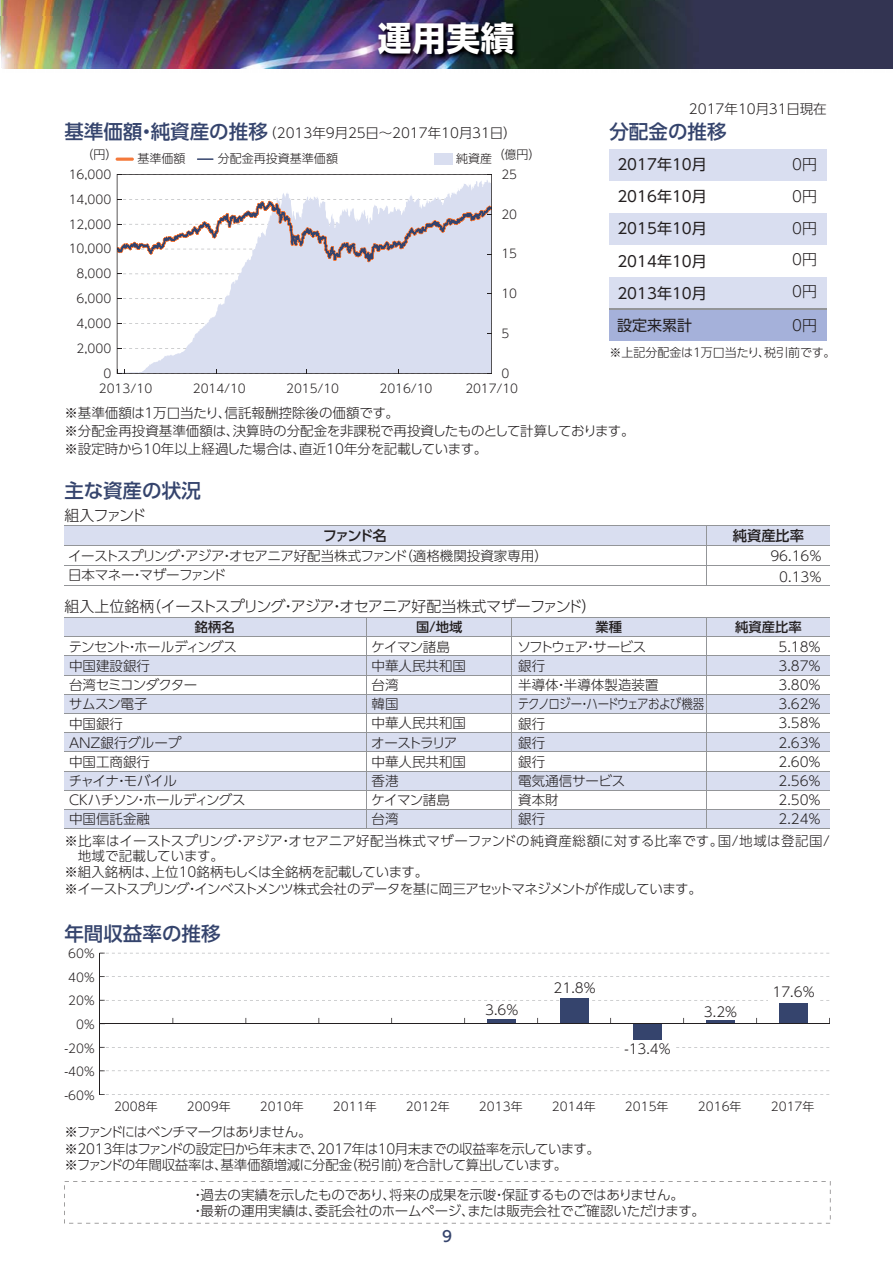
<style>
.page{position:relative;width:893px;height:1263px;background:#fff}
.page>*{position:absolute;margin:0;border:0;box-sizing:border-box;transform-origin:0 0}
.t1{font:33.75px "UD Shin Go Pro Bold 90 pv RKSJ H";color:#fff}
.t2{font:19.5px "UD Shin Go Pro Medium 90 pv RKSJ H";color:#35446d}
.t3{font:15px/32px "UD Shin Go Pro Light 90 pv RKSJ H";letter-spacing:-.03em;color:#231f20;text-align:justify}
.t4{font:15px/32.2px "UD Shin Go Pro Regular 90 pv RKSJ H";color:#231f20;text-align:justify}
.t5{font:15px "UD Shin Go Pro Medium 90 pv RKSJ H";color:#35446d}
.t6{font:14.25px "UD Shin Go Pro Medium 90 pv RKSJ H";letter-spacing:-.03em;color:#231f20}
.t7{font:13.5px/19.2px "UD Shin Go Pro Light 90 pv RKSJ H";letter-spacing:-.02em;color:#231f20}
.t8{font:13.5px/19.2px "UD Shin Go Pro Light 90 pv RKSJ H";color:#231f20}
.t9{font:13.5px/16.5px "UD Shin Go Pro Light 90 pv RKSJ H";letter-spacing:-.04em;color:#231f20}
.t10{font:13.5px/15px "UD Shin Go Pro Light 90 pv RKSJ H";letter-spacing:.01em;color:#231f20}
.t11{font:13.35px "UD Shin Go Pro Medium 90 pv RKSJ H";color:#231f20}
.t12{font:12px/24.9px "UD Shin Go Pro Light 90 pv RKSJ H";color:#231f20;text-align:justify}
</style>
<div class="page">
<img style="left:1px;top:0;width:891px;height:69px">
<svg style="left:0;top:0;width:1px;height:17px"></svg>
<img style="left:0;top:17px;width:892px;height:51px">
<div style="left:64px;top:617px;width:766px;height:20px;background:#d9def0"></div>
<svg style="left:64px;top:1181px;width:766px;height:42px"></svg>
<div style="left:609px;top:149px;width:217px;height:32px;background:#d9def0"></div>
<div style="left:609px;top:213px;width:217px;height:32px;background:#d9def0"></div>
<div style="left:609px;top:277px;width:217px;height:32px;background:#d9def0"></div>
<div style="left:434px;top:153px;width:18px;height:12px;background:#d9def0"></div>
<hr style="left:116px;top:158px;width:18px;height:3px;background:#f4793b;border-radius:2px">
<svg style="left:197px;top:158px;width:16px;height:2px"></svg>
<div style="left:609px;top:309px;width:217px;height:32px;background:#a5b1da"></div>
<svg style="left:100px;top:953px;width:729px;height:142px"></svg>
<hr style="left:99px;top:953px;width:1px;height:141px;background:#231f20">
<div style="left:64px;top:525px;width:766px;height:20px;background:#d9def0"></div>
<hr style="left:64px;top:525px;width:766px;height:1px;background:#939598">
<hr style="left:64px;top:545px;width:766px;height:1px;background:#939598">
<hr style="left:64px;top:617px;width:766px;height:1px;background:#939598">
<hr style="left:64px;top:636px;width:766px;height:1px;background:#939598">
<div style="left:64px;top:656px;width:766px;height:19px;background:#d9def0"></div>
<div style="left:64px;top:694px;width:766px;height:19px;background:#d9def0"></div>
<div style="left:64px;top:733px;width:766px;height:19px;background:#d9def0"></div>
<div style="left:64px;top:771px;width:766px;height:19px;background:#d9def0"></div>
<div style="left:64px;top:809px;width:766px;height:20px;background:#d9def0"></div>
<hr style="left:64px;top:828px;width:766px;height:1px;background:#939598">
<hr style="left:64px;top:656px;width:766px;height:1px;background:#939598">
<hr style="left:64px;top:675px;width:766px;height:1px;background:#939598">
<hr style="left:64px;top:694px;width:766px;height:1px;background:#939598">
<hr style="left:64px;top:713px;width:766px;height:1px;background:#939598">
<hr style="left:64px;top:732px;width:766px;height:1px;background:#939598">
<hr style="left:64px;top:751px;width:766px;height:1px;background:#939598">
<hr style="left:64px;top:771px;width:766px;height:1px;background:#939598">
<hr style="left:64px;top:809px;width:766px;height:1px;background:#939598">
<hr style="left:64px;top:790px;width:766px;height:1px;background:#939598">
<hr style="left:366px;top:617px;width:1px;height:212px;background:#939598">
<hr style="left:511px;top:617px;width:1px;height:212px;background:#939598">
<hr style="left:706px;top:617px;width:1px;height:212px;background:#939598">
<hr style="left:64px;top:585px;width:766px;height:1px;background:#939598">
<hr style="left:64px;top:565px;width:766px;height:1px;background:#939598">
<hr style="left:706px;top:525px;width:1px;height:60px;background:#939598">
<svg style="left:117px;top:174px;width:375px;height:200px;fill:#d9def0"></svg>
<hr style="left:609px;top:308px;width:217px;height:1px;background:#939598">
<hr style="left:609px;top:309px;width:217px;height:1px;background:#939598">
<svg style="left:117px;top:369px;width:374px;height:5px;background:#bcc0cd"></svg>
<div style="left:620px;top:1043px;width:55px;height:16px;background:#fff"></div>
<div style="left:699px;top:1005px;width:42px;height:17px;background:#fff"></div>
<div style="left:768px;top:985px;width:50px;height:17px;background:#fff"></div>
<hr style="left:486px;top:1020px;width:29px;height:4px;background:#35446d">
<div style="left:559px;top:998px;width:29px;height:26px;background:#35446d"></div>
<div style="left:632px;top:1024px;width:29px;height:16px;background:#35446d"></div>
<hr style="left:705px;top:1020px;width:29px;height:4px;background:#35446d">
<div style="left:778px;top:1003px;width:29px;height:21px;background:#35446d"></div>
<hr style="left:100px;top:1023px;width:729px;height:1px;background:#231f20">
<h1 class="t1" style="left:378px;top:26px;width:138px">運用実績</h1>
<h2 class="t2" style="left:64px;top:124px;width:205px">基準価額・純資産の推移</h2>
<p class="t8" style="left:263px;top:125px;width:255px">（2013年9月25日～2017年10月31日）</p>
<p class="t12" style="left:82px;top:144px;width:37px">（円）</p>
<p class="t12" style="left:493px;top:144px;width:49px">（億円）</p>
<p class="t12" style="left:137px;top:148px;width:50px">基準価額</p>
<p class="t12" style="left:218px;top:148px;width:122px">分配金再投資基準価額</p>
<p class="t12" style="left:456px;top:148px;width:38px">純資産</p>
<p class="t12" style="left:69px;top:164px;width:44px">16,000<br>14,000<br>12,000</p>
<p class="t12" style="left:69px;top:238px;width:44px">10,000</p>
<p class="t12" style="left:77px;top:263px;width:36px">8,000</p>
<p class="t12" style="left:77px;top:288px;width:36px">6,000</p>
<p class="t12" style="left:77px;top:313px;width:36px">4,000</p>
<p class="t12" style="left:77px;top:338px;width:36px">2,000</p>
<p class="t12" style="left:103px;top:363px;width:9px">0</p>
<p class="t12" style="left:501px;top:164px;width:17px">25</p>
<p class="t12" style="left:501px;top:203px;width:17px">20</p>
<p class="t12" style="left:501px;top:243px;width:17px">15</p>
<p class="t12" style="left:501px;top:283px;width:17px">10</p>
<p class="t12" style="left:501px;top:323px;width:9px">5</p>
<p class="t12" style="left:501px;top:363px;width:9px">0</p>
<p class="t12" style="left:99px;top:377px;width:55px">2013/10</p>
<p class="t12" style="left:193px;top:377px;width:54px">2014/10</p>
<p class="t12" style="left:379px;top:377px;width:54px">2016/10</p>
<p class="t12" style="left:465px;top:377px;width:54px">2017/10</p>
<p class="t12" style="left:286px;top:377px;width:54px">2015/10</p>
<p class="t8" style="left:688px;top:101px;width:139px">2017年10月31日現在</p>
<h2 class="t2" style="left:609px;top:124px;width:119px">分配金の推移</h2>
<p class="t4" style="left:617px;top:150px;width:91px">2017年10月2016年10月2015年10月2014年10月2013年10月</p>
<p class="t3" style="left:792px;top:150px;width:26px">0円0円0円0円0円</p>
<p class="t4" style="left:617px;top:311px;width:77px">設定来累計</p>
<p class="t3" style="left:792px;top:311px;width:26px">0円</p>
<p class="t12" style="left:609px;top:342px;width:227px">※上記分配金は1万口当たり、税引前です。</p>
<p class="t8" style="left:64px;top:405px;width:571px;line-height:18px">※基準価額は１万口当たり、信託報酬控除後の価額です。<br>※分配金再投資基準価額は、決算時の分配金を非課税で再投資したものとして計算しております。※設定時から10年以上経過した場合は、直近10年分を記載しています。</p>
<h2 class="t2" style="left:64px;top:483px;width:138px">主な資産の状況</h2>
<p class="t3" style="left:64px;top:501px;width:83px">組入ファンド</p>
<p class="t6" style="left:323px;top:530px;width:65px">ファンド名</p>
<p class="t6" style="left:732px;top:530px;width:73px">純資産比率</p>
<p class="t7" style="left:68px;top:548px;width:481px">イーストスプリング・アジア・オセアニア好配当株式ファンド（適格機関投資家専用）日本マネー・マザーファンド</p>
<p class="t3" style="left:64px;top:593px;width:533px">組入上位銘柄（イーストスプリング・アジア・オセアニア好配当株式マザーファンド）</p>
<p class="t7" style="left:770px;top:548px;width:53px;line-height:20.2px;text-align:right">96.16％<br>0.13％</p>
<p class="t11" style="left:195px;top:622px;width:41px">銘柄名</p>
<p class="t11" style="left:416px;top:622px;width:48px">国/地域</p>
<p class="t11" style="left:595px;top:622px;width:28px">業種</p>
<p class="t11" style="left:735px;top:622px;width:68px">純資産比率</p>
<p class="t7" style="left:67px;top:639px;width:180px">テンセント・ホールディングス中国建設銀行<br>台湾セミコンダクター<br>サムスン電子<br>中国銀行<br>ＡＮＺ銀行グループ<br>中国工商銀行<br>チャイナ・モバイル<br>CKハチソン・ホールディングス中国信託金融</p>
<p class="t8" style="left:371px;top:639px;width:96px">ケイマン諸島中華人民共和国台湾<br>韓国<br>中華人民共和国オーストラリア中華人民共和国香港<br>ケイマン諸島台湾</p>
<p class="t8" style="left:517px;top:639px;width:188px">ソフトウェア・サービス<br>銀行<br>半導体・半導体製造装置<br>テクノロジー・ハードウェアおよび機器銀行<br>銀行<br>銀行<br>電気通信サービス<br>資本財<br>銀行</p>
<p class="t7" style="left:778px;top:639px;width:44px;text-align:justify">5.18％3.87％3.80％3.62％3.58％2.63％2.60％2.56％2.50％2.24％</p>
<p class="t10" style="left:78px;top:835px;width:753px;text-indent:-13px">※比率はイーストスプリング・アジア・オセアニア好配当株式マザーファンドの純資産総額に対する比率です。国/地域は登記国/地域で記載しています。</p>
<p class="t7" style="left:64px;top:866px;width:639px;line-height:16.5px">※組入銘柄は、上位10銘柄もしくは全銘柄を記載しています。<br>※イーストスプリング・インベストメンツ株式会社のデータを基に岡三アセットマネジメントが作成しています。</p>
<h2 class="t2" style="left:64px;top:926px;width:158px">年間収益率の推移</h2>
<p class="t12" style="left:68px;top:943px;width:28px">60%</p>
<p class="t12" style="left:68px;top:967px;width:28px">40%</p>
<p class="t12" style="left:68px;top:990px;width:28px">20%</p>
<p class="t12" style="left:76px;top:1014px;width:20px">0%</p>
<p class="t12" style="left:64px;top:1037px;width:32px">-20%</p>
<p class="t12" style="left:64px;top:1061px;width:32px">-40%</p>
<p class="t12" style="left:64px;top:1084px;width:32px">-60%</p>
<p class="t7" style="left:485px;top:1002px;width:35px">3.6%</p>
<p class="t7" style="left:553px;top:981px;width:44px">21.8%</p>
<p class="t7" style="left:624px;top:1042px;width:48px">-13.4%</p>
<p class="t7" style="left:704px;top:1004px;width:35px">3.2%</p>
<p class="t7" style="left:772px;top:984px;width:44px">17.6%</p>
<p class="t12" style="left:114px;top:1096px;width:45px">2008年</p>
<p class="t12" style="left:187px;top:1096px;width:46px">2009年</p>
<p class="t12" style="left:260px;top:1096px;width:45px">2010年</p>
<p class="t12" style="left:333px;top:1096px;width:45px">2011年</p>
<p class="t12" style="left:406px;top:1096px;width:45px">2012年</p>
<p class="t12" style="left:479px;top:1096px;width:45px">2013年</p>
<p class="t12" style="left:552px;top:1096px;width:45px">2014年</p>
<p class="t12" style="left:624px;top:1096px;width:45px">2015年</p>
<p class="t12" style="left:697px;top:1096px;width:45px">2016年</p>
<p class="t12" style="left:770px;top:1096px;width:45px">2017年</p>
<p class="t9" style="left:64px;top:1126px;width:537px">※ファンドにはベンチマークはありません。<br>※2013年はファンドの設定日から年末まで、2017年は10月末までの収益率を示しています。※ファンドの年間収益率は、基準価額増減に分配金（税引前）を合計して算出しています。</p>
<p class="t7" style="left:191px;top:1188px;width:515px;line-height:16.5px">・過去の実績を示したものであり、将来の成果を示唆・保証するものではありません。<br>・最新の運用実績は、委託会社のホームページ、または販売会社でご確認いただけます。</p>
<p class="t5" style="left:442px;top:1230px;width:11px">9</p>
</div>
